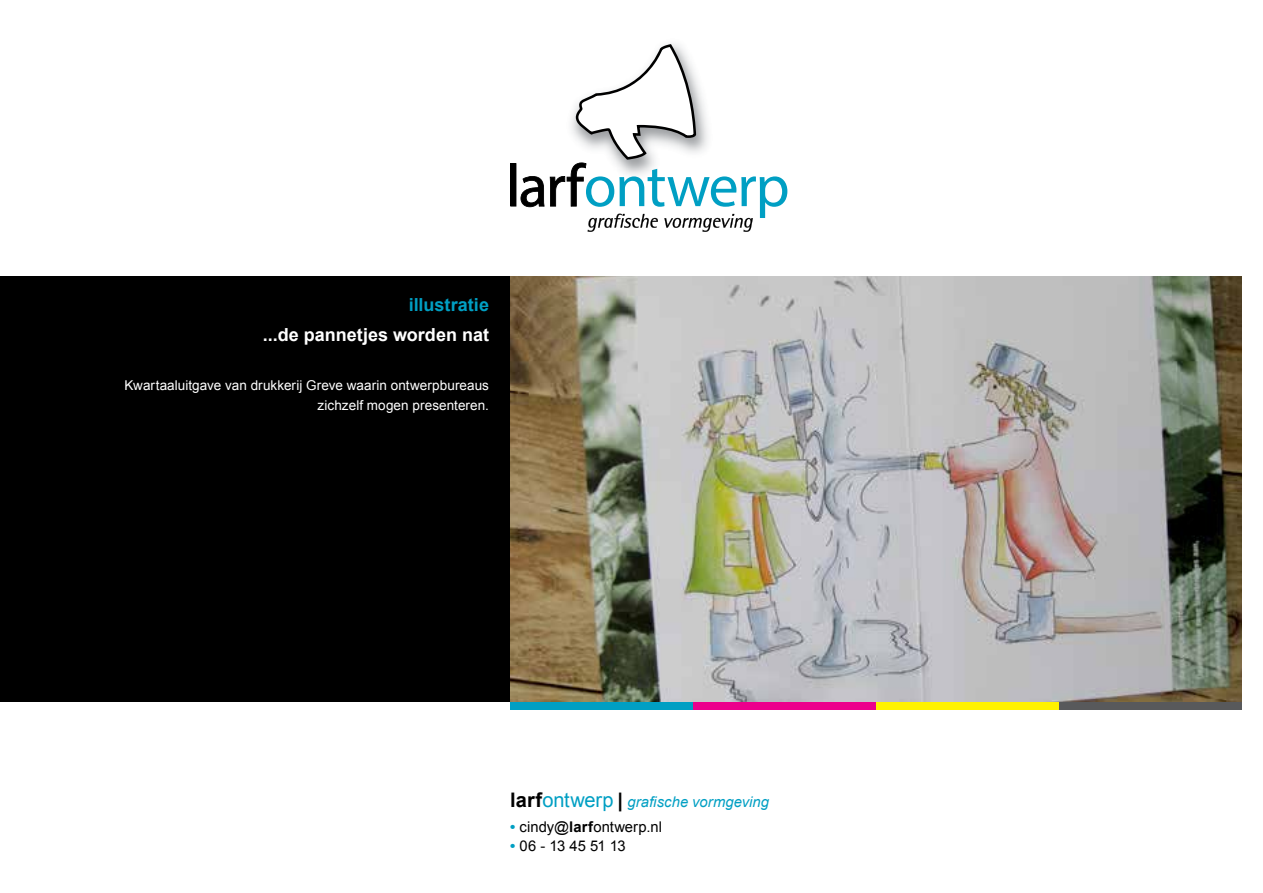
<style>
.page{position:relative;width:1263px;height:893px;background:#fff}
.page>*{position:absolute;margin:0;border:0;box-sizing:border-box;transform-origin:0 0}
.t1{font:700 18px "Arial";color:#fff}
.t2{font:700 18px "Arial";color:#009fc3}
.t3{font:14.7px "Arial";letter-spacing:.005em;color:#000}
.t4{font:italic 14.7px "Arial";letter-spacing:.005em;color:#009fc3}
.t5{font:13.5px/19.5px "Arial";letter-spacing:.005em;color:#fff;text-align:right}
.s1{font-weight:700;font-style:normal;font-size:20.1px;color:#000}
.s2{font-style:normal;font-size:20.1px}
.s3{font-weight:700;color:#009fc3}
.s4{font-weight:700}
</style>
<div class="page">
<svg style="left:510px;top:44px;width:277px;height:188px"></svg>
<div style="left:0;top:276px;width:510px;height:426px;background:#000"></div>
<div style="left:510px;top:702px;width:183px;height:8px;background:#009fc3"></div>
<div style="left:693px;top:702px;width:183px;height:8px;background:#ec008c"></div>
<div style="left:876px;top:702px;width:183px;height:8px;background:#fff200"></div>
<div style="left:1059px;top:702px;width:183px;height:8px;background:#58595b"></div>
<img style="left:510px;top:276px;width:732px;height:426px">
<h1 class="t2" style="left:409px;top:292px;width:82px">illustratie</h1>
<h1 class="t1" style="left:263px;top:322px;width:228px">...de pannetjes worden nat</h1>
<p class="t5" style="left:125px;top:376px;width:366px">Kwartaaluitgave van drukkerij Greve waarin ontwerpbureaus zichzelf mogen presenteren.</p>
<p class="t4" style="left:510px;top:792px;width:260px"><span class="s1">larf</span><span class="s2">ontwerp</span> <span class="s1">|</span> grafische vormgeving</p>
<p class="t3" style="left:510px;top:817px;width:153px"><span class="s3">•</span> cindy@<span class="s4">larf</span>ontwerp.nl</p>
<p class="t3" style="left:510px;top:836px;width:117px"><span class="s3">•</span> 06 - 13 45 51 13</p>
</div>
